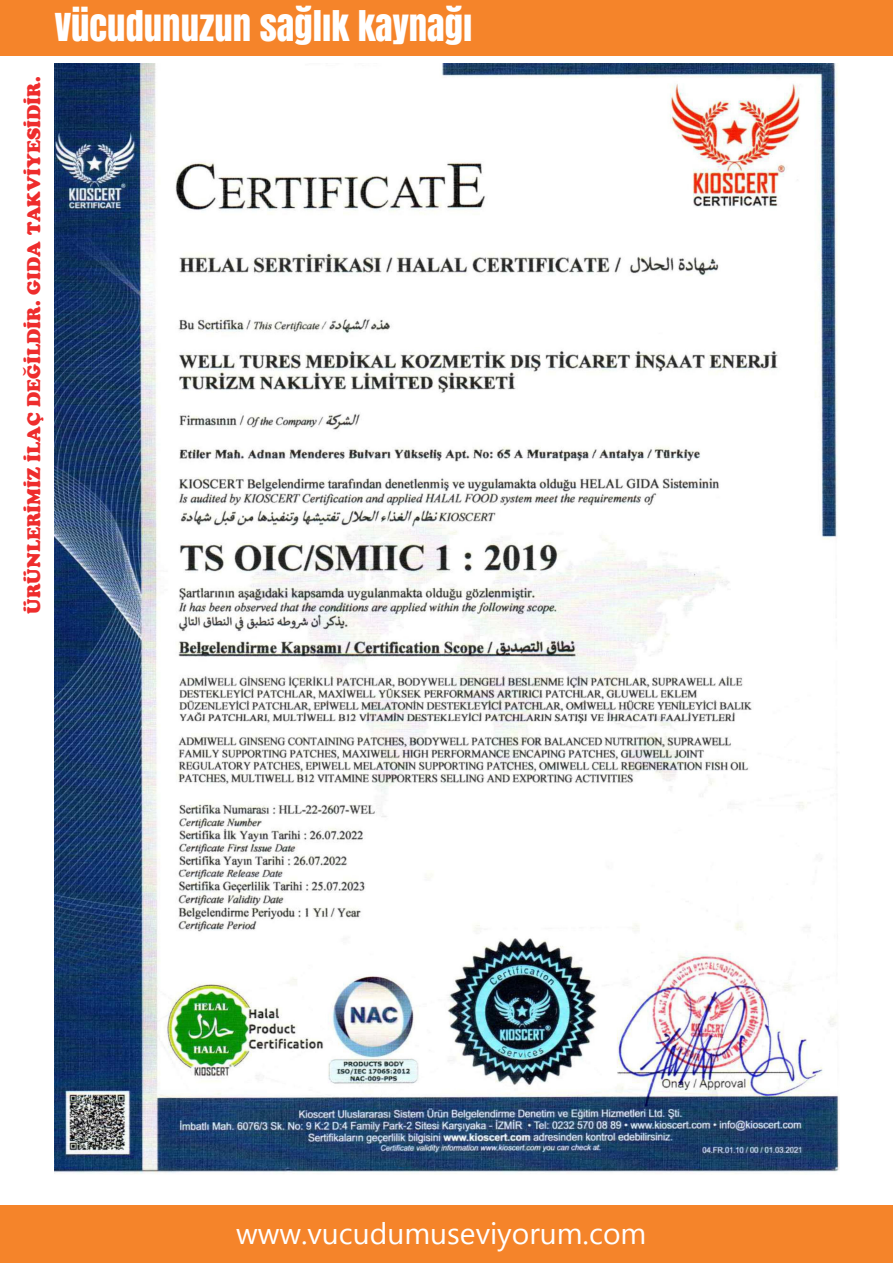
<style>
.page{position:relative;width:893px;height:1263px;background:#fff}
.page>*{position:absolute;margin:0;border:0;box-sizing:border-box;transform-origin:0 0}
.t1{font:36px "Anton";color:#fff}
.t2{font:30px "Microsoft New Tai Lue";color:#fff}
.t3{font:18px "TR Cupertino Plain";color:#ee2d2d}
</style>
<div class="page">
<div style="left:0;top:0;width:893px;height:55px;background:#f5842a"></div>
<div style="left:0;top:1205px;width:893px;height:58px;background:#f5842a"></div>
<img style="left:54px;top:64px;width:786px;height:1110px">
<h1 class="t1" style="left:55px;top:-1px;width:419px">VÜCUDUNUZUN SAĞLIK KAYNAĞI</h1>
<p class="t3" style="left:23px;top:614px;width:539px;rotate:-90deg">ÜRÜNLERİMİZ İLAÇ DEĞİLDİR. GIDA TAKVİYESİDİR.</p>
<h2 class="t2" style="left:236px;top:1216px;width:412px">www.vucudumuseviyorum.com</h2>
</div>
